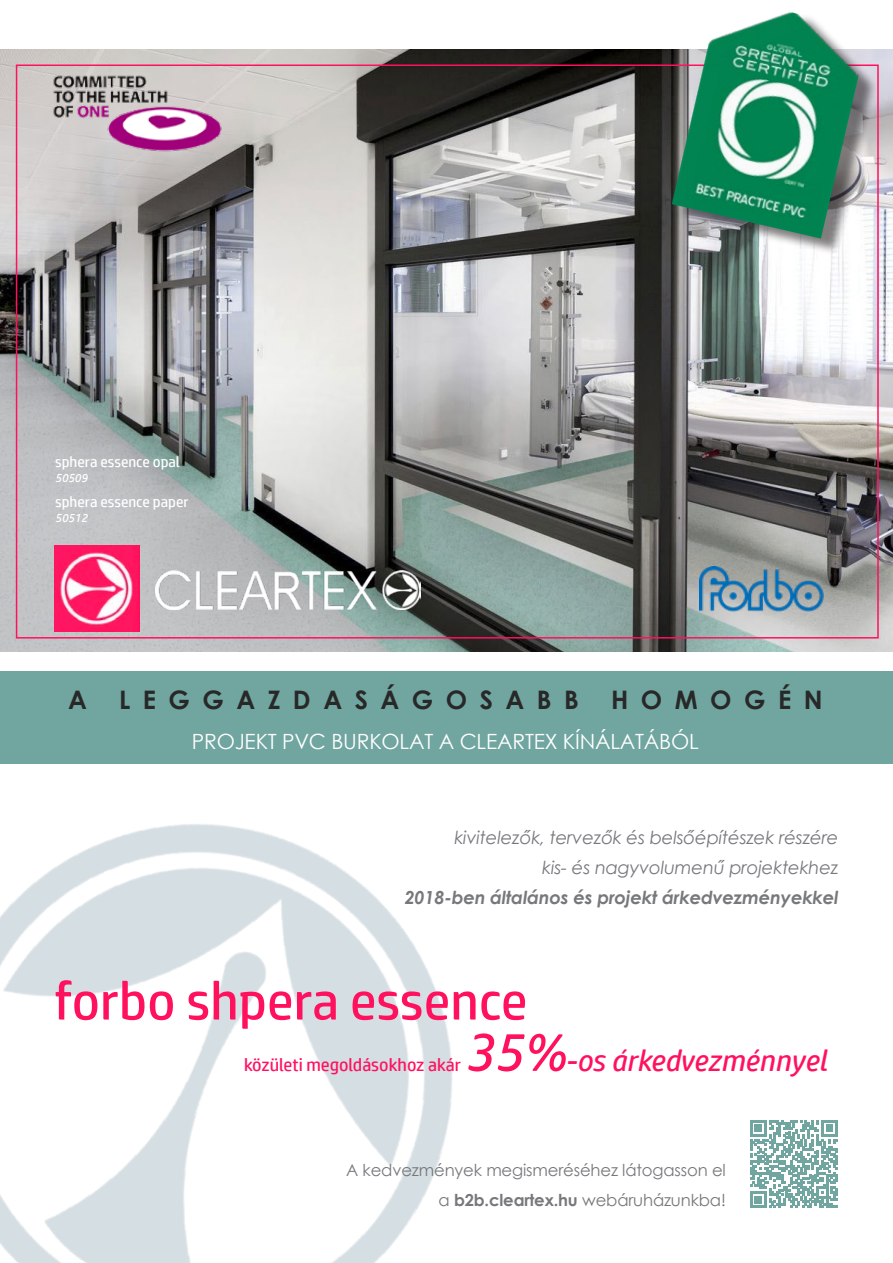
<style>
.page{position:relative;width:893px;height:1263px;background:#fff}
.page>*{position:absolute;margin:0;border:0;box-sizing:border-box;transform-origin:0 0}
.t1{font:54px "HP Simplified";color:#ff115e}
.t2{font:italic 30px "HP Simplified";color:#ff115e}
.t3{font:700 25.5px "Century Gothic";letter-spacing:.49em;color:#282828}
.t4{font:21px "Century Gothic";letter-spacing:-.01em;color:#fff}
.t5{font:italic 18px "Century Gothic";letter-spacing:-.01em;color:#76787b}
.t6{font:italic 700 18px "Century Gothic";letter-spacing:-.01em;color:#76787b}
.t7{font:18px "HP Simplified";color:#ff115e}
.t8{font:16.5px/30px "Century Gothic";letter-spacing:-.01em;color:#76787b;text-align:right}
.t9{font:15px "HP Simplified";color:#fff}
.t10{font:italic 12px "HP Simplified";color:#fff}
.s1{font-size:54px}
.s2{font-weight:700}
</style>
<div class="page">
<div style="left:0;top:671px;width:893px;height:93px;background:#70a5a0"></div>
<img style="left:0;top:50px;width:893px;height:601px">
<img style="left:699px;top:567px;width:127px;height:46px">
<img style="left:0;top:824px;width:453px;height:439px">
<div style="left:677px;top:13px;width:201px;height:242px;background:#231f20;opacity:.58"></div>
<img style="left:672px;top:12px;width:197px;height:227px">
<img style="left:48px;top:49px;width:179px;height:132px">
<svg style="left:750px;top:1120px;width:88px;height:88px"></svg>
<img style="left:54px;top:546px;width:85px;height:85px">
<img style="left:156px;top:571px;width:264px;height:38px">
<p class="t9" style="left:55px;top:453px;width:126px">sphera essence opal</p>
<p class="t10" style="left:55px;top:471px;width:34px">50509</p>
<p class="t9" style="left:55px;top:493px;width:135px">sphera essence paper</p>
<p class="t10" style="left:55px;top:511px;width:34px">50512</p>
<p class="t3" style="left:68px;top:680px;width:20px">A</p>
<p class="t3" style="left:119px;top:680px;width:461px">LEGGAZDASÁGOSABB</p>
<p class="t3" style="left:611px;top:680px;width:213px">HOMOGÉN</p>
<p class="t4" style="left:192px;top:727px;width:508px">PROJEKT PVC BURKOLAT A CLEARTEX KÍNÁLATÁBÓL</p>
<p class="t5" style="left:454px;top:825px;width:386px">kivitelezők, tervezők és belsőépítészek részére</p>
<p class="t5" style="left:542px;top:855px;width:298px">kis- és nagyvolumenű projektekhez</p>
<p class="t6" style="left:405px;top:884px;width:435px">2018-ben általános és projekt árkedvezményekkel</p>
<p class="t1" style="left:54px;top:970px;width:475px">forbo shpera essence</p>
<p class="t7" style="left:244px;top:1054px;width:219px">közületi megoldásokhoz akár</p>
<p class="t2" style="left:465px;top:1043px;width:364px"><span class="s1">35%</span>-os árkedvezménnyel</p>
<p class="t8" style="left:346px;top:1155px;width:381px">A kedvezmények megismeréséhez látogasson el a <span class="s2">b2b.cleartex.hu</span> webáruházunkba!</p>
</div>
